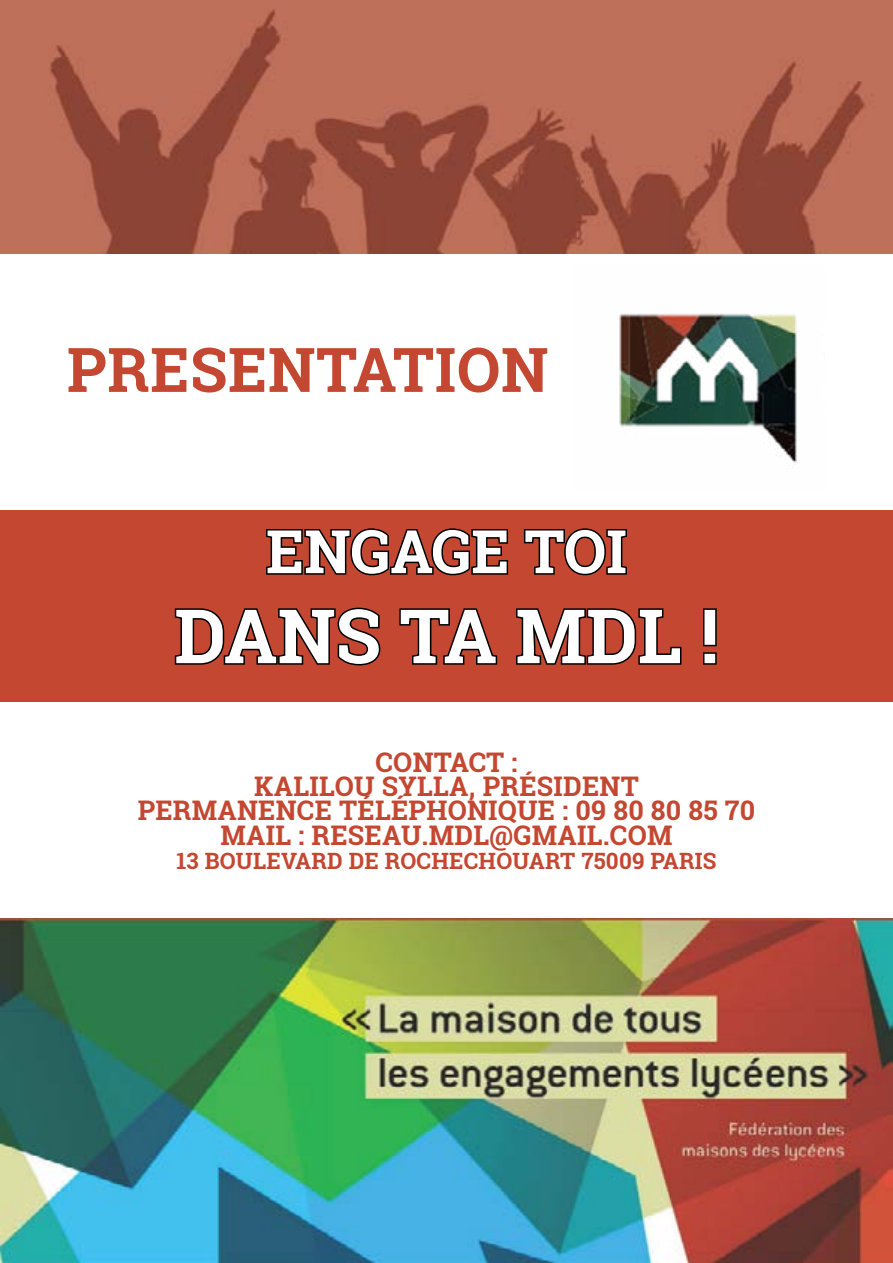
<style>
.page{position:relative;width:893px;height:1263px;background:#fff}
.page>*{position:absolute;margin:0;border:0;box-sizing:border-box;transform-origin:0 0}
.t1{font:700 75px "Roboto Slab";color:#fff}
.t2{font:700 61.5px "Roboto Slab";letter-spacing:.01em;color:#c44731}
.t3{font:700 60px "Roboto Slab";color:#fff}
.t4{font:700 27px/24px "Roboto Slab";letter-spacing:.01em;color:#c44731;text-align:center}
.t5{font:700 22.5px "Roboto Slab";letter-spacing:.01em;color:#c44731}
</style>
<div class="page">
<img style="left:0;top:0;width:893px;height:253px">
<img style="left:619px;top:313px;width:179px;height:150px">
<div style="left:0;top:510px;width:893px;height:192px;background:#c44731"></div>
<svg style="left:266px;top:528px;width:243px;height:48px"></svg>
<svg style="left:523px;top:528px;width:104px;height:48px"></svg>
<svg style="left:174px;top:607px;width:207px;height:59px"></svg>
<svg style="left:399px;top:608px;width:99px;height:57px"></svg>
<svg style="left:516px;top:608px;width:166px;height:57px"></svg>
<svg style="left:703px;top:608px;width:14px;height:57px"></svg>
<img style="left:0;top:918px;width:893px;height:345px">
<h2 class="t2" style="left:67px;top:327px;width:483px">PRESENTATION</h2>
<h3 class="t3" style="left:266px;top:510px;width:363px">ENGAGE TOI</h3>
<h1 class="t1" style="left:174px;top:585px;width:546px">DANS TA MDL !</h1>
<p class="t4" style="left:138px;top:750px;width:619px">CONTACT :<br>KALILOU SYLLA, PRÉSIDENT<br>PERMANENCE TÉLÉPHONIQUE : 09 80 80 85 70<br>MAIL : RESEAU.MDL@GMAIL.COM</p>
<p class="t5" style="left:176px;top:846px;width:542px">13 BOULEVARD DE ROCHECHOUART 75009 PARIS</p>
</div>
